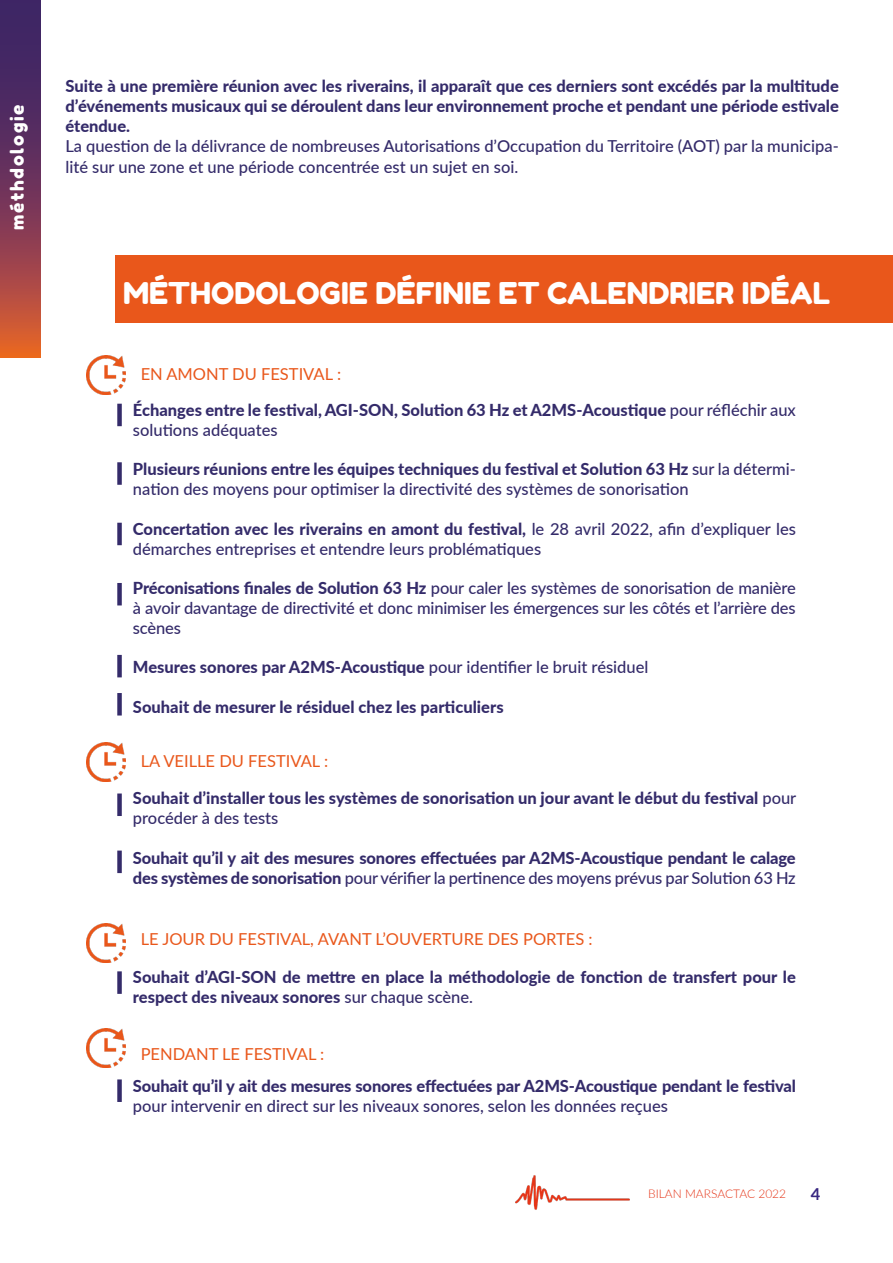
<style>
.page{position:relative;width:893px;height:1263px;background:#fff}
.page>*{position:absolute;margin:0;border:0;box-sizing:border-box;transform-origin:0 0}
.t1{font:30px "Fredoka One";color:#fff}
.t2{font:18px "Fredoka One";letter-spacing:.1em;color:#fff}
.t3{font:800 16.5px/19.8px "Lato";color:#342b6a}
.t4{font:500 16.5px/19.8px "Lato";color:#342b6a}
.t5{font:16.5px "Lato";color:#e9571b}
.t6{font:700 16.5px "Lato";color:#392781}
.t7{font:300 12px "Lato";color:#e53619}
.s1{font-weight:500}
.s2{font-weight:800}
</style>
<div class="page">
<svg style="left:0;top:0;width:40px;height:357px;background:#783854"></svg>
<img style="left:515px;top:1175px;width:115px;height:35px">
<div style="left:116px;top:256px;width:777px;height:67px;background:#e9571b"></div>
<div style="left:117px;top:404px;width:5px;height:22px;background:#342b6a"></div>
<div style="left:117px;top:462px;width:5px;height:23px;background:#342b6a"></div>
<div style="left:117px;top:523px;width:5px;height:22px;background:#342b6a"></div>
<div style="left:117px;top:583px;width:5px;height:22px;background:#342b6a"></div>
<div style="left:117px;top:655px;width:5px;height:22px;background:#342b6a"></div>
<div style="left:117px;top:693px;width:5px;height:22px;background:#342b6a"></div>
<div style="left:117px;top:793px;width:5px;height:23px;background:#342b6a"></div>
<div style="left:117px;top:850px;width:5px;height:23px;background:#342b6a"></div>
<div style="left:117px;top:971px;width:5px;height:23px;background:#342b6a"></div>
<div style="left:117px;top:1079px;width:5px;height:23px;background:#342b6a"></div>
<img style="left:87px;top:356px;width:39px;height:38px">
<img style="left:87px;top:743px;width:39px;height:39px">
<img style="left:87px;top:924px;width:39px;height:39px">
<img style="left:87px;top:1029px;width:39px;height:39px">
<p class="t2" style="left:6px;top:230px;width:128px;rotate:-90deg">méthdologie</p>
<p class="t3" style="left:65px;top:76px;width:775px;text-align:justify">Suite à une première réunion avec les riverains, il apparaît que ces derniers sont excédés par la multitude d’événements musicaux qui se déroulent dans leur environnement proche et pendant une période estivale étendue.</p>
<p class="t4" style="left:65px;top:134px;width:775px;line-height:21.6px">La question de la délivrance de nombreuses Autorisations d’Occupation du Territoire (AOT) par la municipa&shy;lité sur une zone et une période concentrée est un sujet en soi.</p>
<h1 class="t1" style="left:123px;top:275px;width:709px">MÉTHODOLOGIE DÉFINIE ET CALENDRIER IDÉAL</h1>
<p class="t5" style="left:141px;top:362px;width:202px">EN AMONT DU FESTIVAL :</p>
<p class="t3" style="left:133px;top:399px;width:664px">Échanges entre le festival, AGI-SON, Solution 63 Hz et A2MS-Acoustique <span class="s1">pour réfléchir aux solutions adéquates</span></p>
<p class="t4" style="left:133px;top:459px;width:664px"><span class="s2">Plusieurs réunions entre les équipes techniques du festival et Solution 63 Hz</span> sur la détermi&shy;nation des moyens pour optimiser la directivité des systèmes de sonorisation</p>
<p class="t4" style="left:133px;top:518px;width:664px"><span class="s2">Concertation avec les riverains en amont du festival,</span> le 28 avril 2022, afin d’expliquer les démarches entreprises et entendre leurs problématiques</p>
<p class="t4" style="left:133px;top:578px;width:664px;text-align:justify"><span class="s2">Préconisations finales de Solution 63 Hz</span> pour caler les systèmes de sonorisation de manière à avoir davantage de directivité et donc minimiser les émergences sur les côtés et l’arrière des scènes</p>
<p class="t3" style="left:133px;top:657px;width:517px">Mesures sonores par A2MS-Acoustique <span class="s1">pour identifier le bruit résiduel</span></p>
<p class="t3" style="left:133px;top:696px;width:372px">Souhait de mesurer le résiduel chez les particuliers</p>
<p class="t5" style="left:141px;top:749px;width:189px">LA VEILLE DU FESTIVAL :</p>
<p class="t3" style="left:133px;top:788px;width:665px">Souhait d’installer tous les systèmes de sonorisation un jour avant le début du festival <span class="s1">pour procéder à des tests</span></p>
<p class="t3" style="left:133px;top:847px;width:664px">Souhait qu’il y ait des mesures sonores effectuées par A2MS-Acoustique pendant le calage des systèmes de sonorisation <span class="s1">pour vérifier la pertinence des moyens prévus par Solution 63 Hz</span></p>
<p class="t5" style="left:141px;top:927px;width:454px">LE JOUR DU FESTIVAL, AVANT L’OUVERTURE DES PORTES :</p>
<p class="t3" style="left:133px;top:966px;width:664px">Souhait d’AGI-SON de mettre en place la méthodologie de fonction de transfert pour le respect des niveaux sonores <span class="s1">sur chaque scène.</span></p>
<p class="t5" style="left:141px;top:1042px;width:185px">PENDANT LE FESTIVAL :</p>
<p class="t3" style="left:133px;top:1075px;width:664px">Souhait qu’il y ait des mesures sonores effectuées par A2MS-Acoustique pendant le festival</p>
<p class="t4" style="left:133px;top:1095px;width:536px">pour intervenir en direct sur les niveaux sonores, selon les données reçues</p>
<p class="t7" style="left:648px;top:1186px;width:140px">BILAN MARSACTAC 2022</p>
<p class="t6" style="left:811px;top:1182px;width:11px">4</p>
</div>
